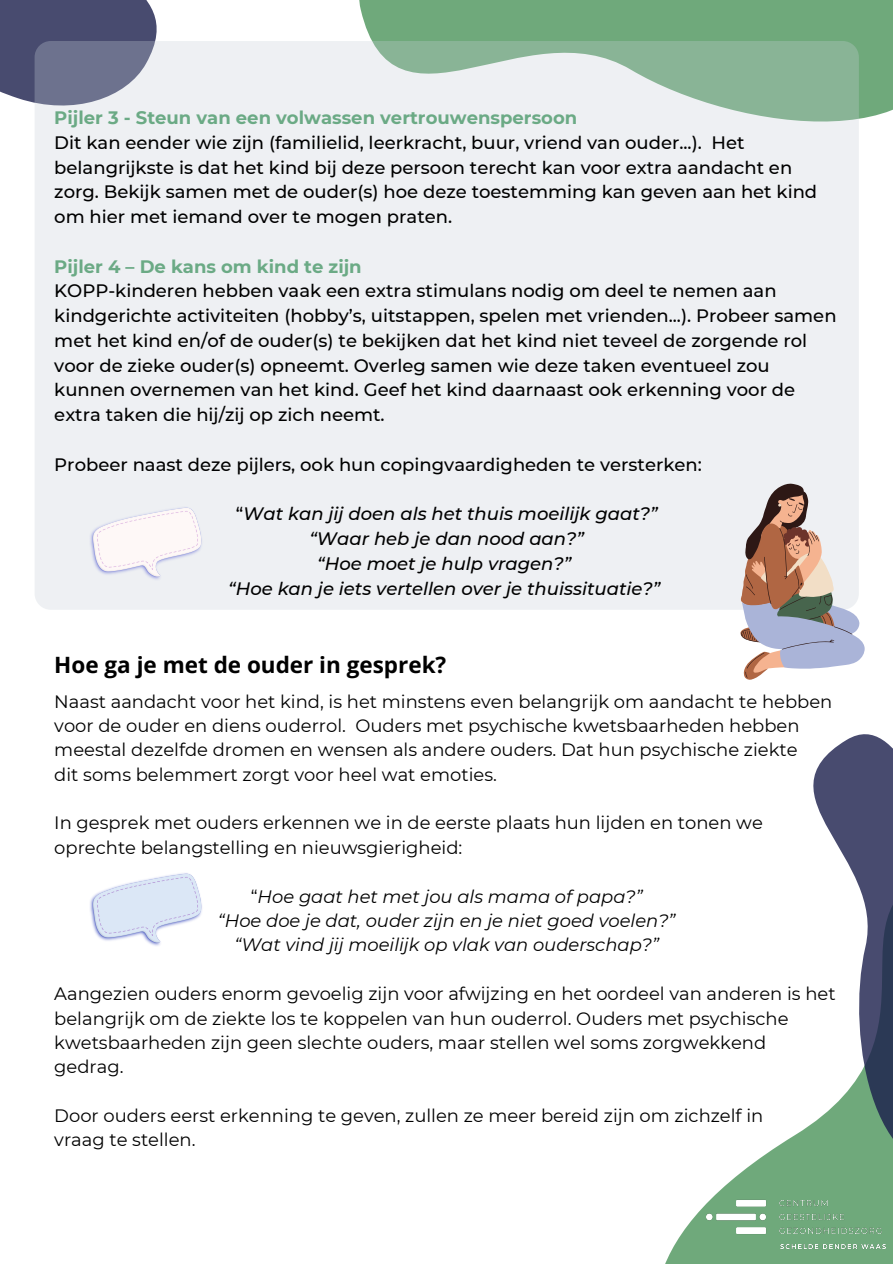
<style>
.page{position:relative;width:893px;height:1264px;background:#fff}
.page>*{position:absolute;margin:0;border:0;box-sizing:border-box;transform-origin:0 0}
.t1{font:700 22.5px "Open Sans";color:#000}
.t2{font:500 18px/24.8px "Montserrat";color:#000}
.t3{font:18px/24.3px "Montserrat";color:#000}
.t4{font:italic 500 18px "Montserrat";color:#000}
.t5{font:italic 18px "Montserrat";color:#000}
.t6{font:700 18px "Montserrat";color:#6baa85}
.s1{font-style:normal}
</style>
<div class="page">
<svg style="left:665px;top:1161px;width:227px;height:102px"></svg>
<svg style="left:756px;top:646px;width:136px;height:544px"></svg>
<div style="left:359px;top:0;width:533px;height:135px;background:#6fa97b"></div>
<div style="left:0;top:0;width:157px;height:103px;background:#484b6f"></div>
<div style="left:35px;top:41px;width:823px;height:568px;background:#eef0f3;border-radius:16px"></div>
<svg style="left:737px;top:483px;width:127px;height:197px;background:#c4b5b4"></svg>
<img style="left:89px;top:505px;width:114px;height:76px">
<img style="left:90px;top:873px;width:112px;height:73px">
<img style="left:698px;top:1191px;width:194px;height:66px">
<p class="t6" style="left:54px;top:107px;width:524px">Pijler 3 - Steun van een volwassen vertrouwenspersoon</p>
<p class="t2" style="left:54px;top:130px;width:764px">Dit kan eender wie zijn (familielid, leerkracht, buur, vriend van ouder...). Het belangrijkste is dat het kind bij deze persoon terecht kan voor extra aandacht en zorg. Bekijk samen met de ouder(s) hoe deze toestemming kan geven aan het kind om hier met iemand over te mogen praten.</p>
<p class="t6" style="left:54px;top:255px;width:309px">Pijler 4 – De kans om kind te zijn</p>
<p class="t2" style="left:54px;top:278px;width:783px">KOPP-kinderen hebben vaak een extra stimulans nodig om deel te nemen aan kindgerichte activiteiten (hobby’s, uitstappen, spelen met vrienden...). Probeer samen met het kind en/of de ouder(s) te bekijken dat het kind niet teveel de zorgende rol voor de zieke ouder(s) opneemt. Overleg samen wie deze taken eventueel zou kunnen overnemen van het kind. Geef het kind daarnaast ook erkenning voor de extra taken die hij/zij op zich neemt.</p>
<p class="t2" style="left:54px;top:452px;width:649px">Probeer naast deze pijlers, ook hun copingvaardigheden te versterken:</p>
<p class="t4" style="left:236px;top:503px;width:423px"><span class="s1">“</span>Wat kan jij doen als het thuis moeilijk gaat?”</p>
<p class="t4" style="left:309px;top:527px;width:276px">“Waar heb je dan nood aan?”</p>
<p class="t4" style="left:317px;top:552px;width:255px">“Hoe moet je hulp vragen?”</p>
<p class="t4" style="left:228px;top:577px;width:433px">“Hoe kan je iets vertellen over je thuissituatie?”</p>
<p class="t1" style="left:54px;top:648px;width:393px">Hoe ga je met de ouder in gesprek?</p>
<p class="t3" style="left:54px;top:689px;width:779px">Naast aandacht voor het kind, is het minstens even belangrijk om aandacht te hebben voor de ouder en diens ouderrol. Ouders met psychische kwetsbaarheden hebben meestal dezelfde dromen en wensen als andere ouders. Dat hun psychische ziekte</p>
<p class="t3" style="left:54px;top:762px;width:444px">dit soms belemmert zorgt voor heel wat emoties.</p>
<p class="t3" style="left:54px;top:810px;width:710px">In gesprek met ouders erkennen we in de eerste plaats hun lijden en tonen we oprechte belangstelling en nieuwsgierigheid:</p>
<p class="t5" style="left:251px;top:885px;width:393px"><span class="s1">“</span>Hoe gaat het met jou als mama of papa?”</p>
<p class="t5" style="left:218px;top:909px;width:459px">“Hoe doe je dat, ouder zijn en je niet goed voelen?”</p>
<p class="t5" style="left:234px;top:934px;width:426px">“Wat vind jij moeilijk op vlak van ouderschap?”</p>
<p class="t3" style="left:54px;top:981px;width:782px">Aangezien ouders enorm gevoelig zijn voor afwijzing en het oordeel van anderen is het belangrijk om de ziekte los te koppelen van hun ouderrol. Ouders met psychische kwetsbaarheden zijn geen slechte ouders, maar stellen wel soms zorgwekkend gedrag.</p>
<p class="t3" style="left:54px;top:1103px;width:710px">Door ouders eerst erkenning te geven, zullen ze meer bereid zijn om zichzelf in</p>
<p class="t3" style="left:54px;top:1127px;width:143px">vraag te stellen.</p>
</div>
